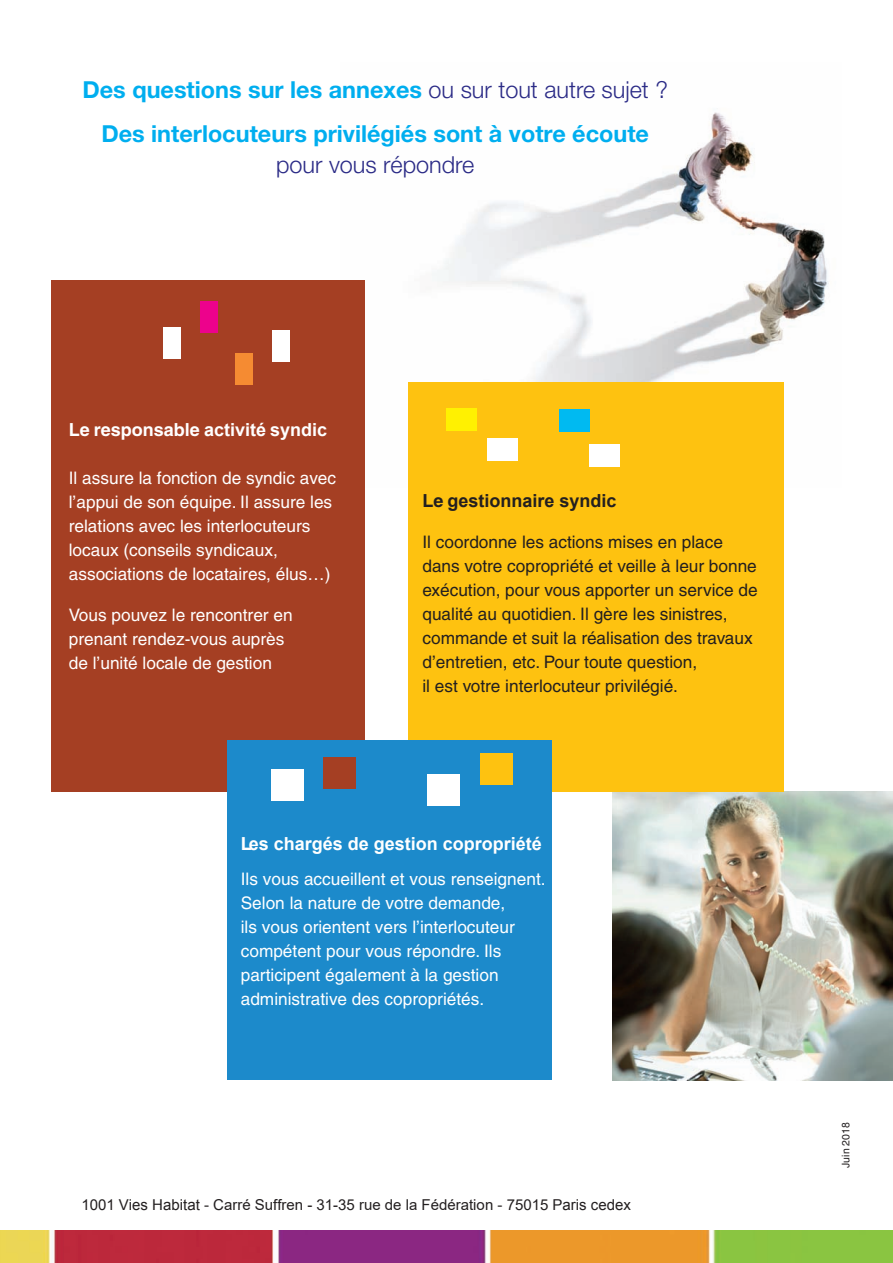
<style>
.page{position:relative;width:893px;height:1263px;background:#fff}
.page>*{position:absolute;margin:0;border:0;box-sizing:border-box;transform-origin:0 0}
.t1{font:700 23.4px/44px "Helvetica Neue";color:#00aeef;text-align:center}
.t2{font:300 23.4px "Helvetica Neue";color:#2a2a86}
.t3{font:700 18px "Arial";color:#fff}
.t4{font:700 18px "Arial";color:#231f20}
.t5{font:17.25px/24px "Helvetica";color:#fff}
.t6{font:17.25px/24px "Helvetica";color:#231f20}
.t7{font:15px "Arial";color:#231f20}
.t8{font:10.5px "Arial";color:#231f20}
.s1{font-weight:300;color:#2a2a86}
.s2{font-family:"Helvetica"}
.s3{font-style:inherit}
</style>
<div class="page">
<img style="left:612px;top:792px;width:281px;height:288px">
<img style="left:364px;top:112px;width:465px;height:376px">
<div style="left:408px;top:382px;width:376px;height:410px;background:#fec210"></div>
<div style="left:51px;top:280px;width:313px;height:512px;background:#a53f23"></div>
<div style="left:488px;top:438px;width:30px;height:23px;background:#fff"></div>
<div style="left:560px;top:409px;width:30px;height:22px;background:#00baf1"></div>
<div style="left:590px;top:444px;width:30px;height:23px;background:#fff"></div>
<div style="left:447px;top:408px;width:30px;height:23px;background:#fff101"></div>
<div style="left:200px;top:301px;width:17px;height:32px;background:#ed028c"></div>
<div style="left:164px;top:327px;width:17px;height:31px;background:#fff"></div>
<div style="left:236px;top:353px;width:17px;height:32px;background:#f58b32"></div>
<div style="left:272px;top:330px;width:17px;height:32px;background:#fff"></div>
<div style="left:227px;top:740px;width:325px;height:340px;background:#1c8acb"></div>
<div style="left:323px;top:757px;width:33px;height:32px;background:#a53f23"></div>
<div style="left:271px;top:769px;width:33px;height:32px;background:#fff"></div>
<div style="left:427px;top:773px;width:32px;height:32px;background:#fff"></div>
<div style="left:480px;top:753px;width:32px;height:32px;background:#fec210"></div>
<img style="left:0;top:1230px;width:893px;height:33px">
<h1 class="t1" style="left:83px;top:70px;width:587px">Des questions sur les annexes <span class="s1">ou sur tout autre sujet ?<br></span>Des interlocuteurs privilégiés sont à votre écoute</h1>
<h1 class="t2" style="left:276px;top:157px;width:200px">pour vous répondre</h1>
<p class="t3" style="left:69px;top:418px;width:260px"><span class="s2">Le responsable</span> activité syndic</p>
<p class="t5" style="left:69px;top:467px;width:269px">Il assure la fonction de syndic avec l’appui de son équipe. Il assure les relations avec les interlocuteurs locaux (conseils syndicaux, associations de locataires, élus…)</p>
<p class="t5" style="left:69px;top:604px;width:225px">Vous pouvez le rencontrer en prenant rendez-vous auprès de l’unité locale de gestion</p>
<p class="t4" style="left:422px;top:488px;width:196px"><span class="s2">Le</span> gestionnaire syndic</p>
<p class="t6" style="left:422px;top:531px;width:337px">Il coordonne les actions mises en place dans votre copropriété et veille à leur bonne exécution, pour vous apporter un service de qualité au quotidien. Il gère les sinistres, commande et suit la réalisation des travaux d’entretien, etc. Pour toute question,<br>il est votre interlocuteur privilégié.</p>
<p class="t3" style="left:241px;top:831px;width:303px"><span class="s2">L</span>es chargés de gestion copropriété</p>
<p class="t5" style="left:241px;top:869px;width:306px">Ils vous accueillent et vous renseignent.<br>Selon la nature de votre demande,<br>ils vous orientent vers l’interlocuteur compétent pour vous répondre. Ils participent également à la gestion administrative des copropriétés.</p>
<p class="t7" style="left:81px;top:1195px;width:551px"><span class="s3">1001 Vies Habitat -</span> Carré Suffren - 31-35 rue de la Fédération <span class="s3">-</span> 75015 <span class="s3">Paris cedex</span></p>
<p class="t8" style="left:839px;top:1168px;width:47px;rotate:-90deg">Juin <span class="s2">201</span>8</p>
</div>
